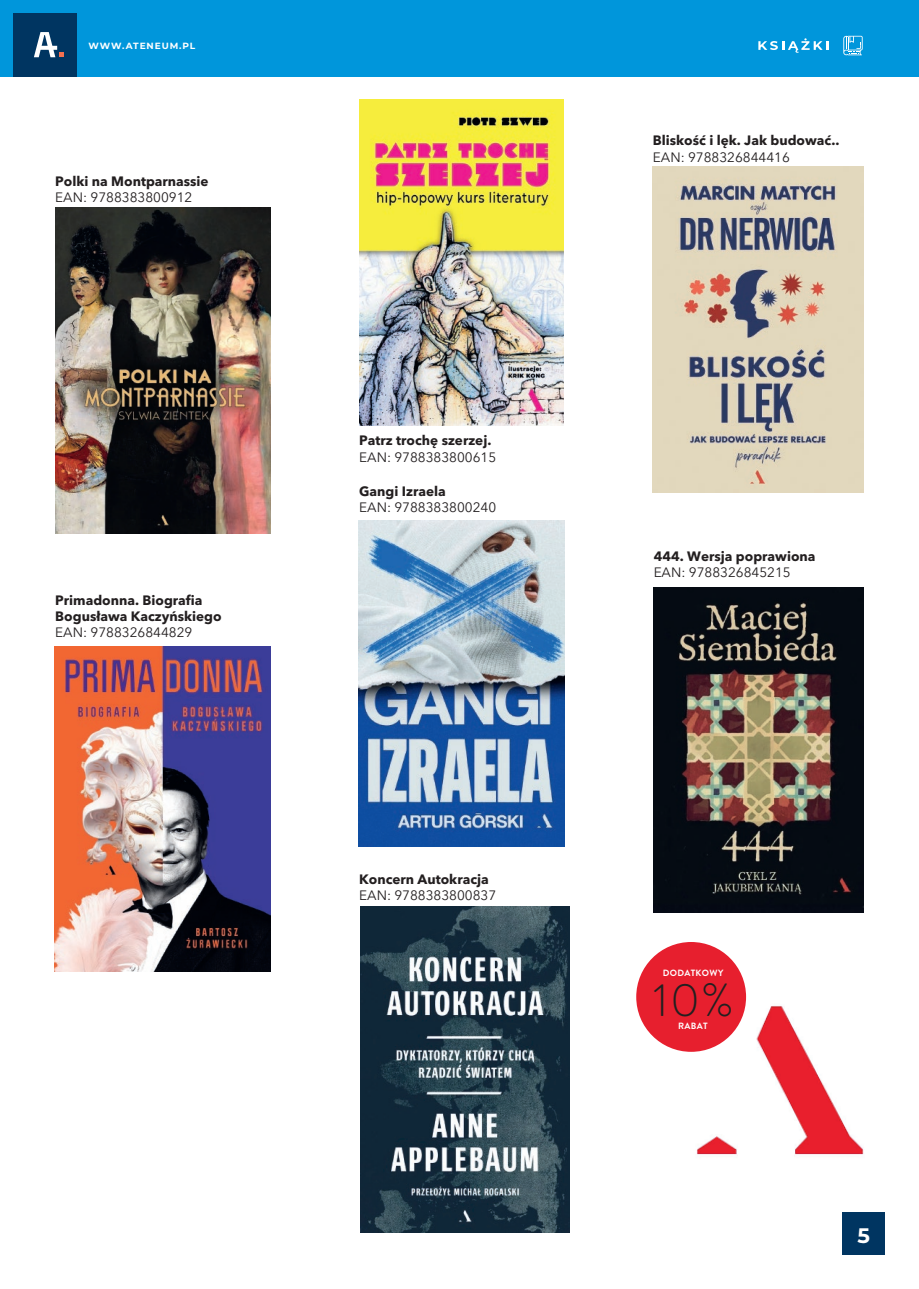
<style>
.page{position:relative;width:919px;height:1289px;background:#fff}
.page>*{position:absolute;margin:0;border:0;box-sizing:border-box;transform-origin:0 0}
.t1{font:300 46.5px "Brandon Grotesque";color:#231f20}
.t2{font:700 21px "Montserrat";color:#fff}
.t3{font:700 13.5px/16.2px "Avenir Next LT Pro";color:#231f20}
.t4{font:13.5px "Avenir Next LT Pro";color:#231f20}
.t5{font:700 9px "Montserrat";letter-spacing:.1em;color:#fff}
.t6{font:700 9px "Brandon Grotesque";letter-spacing:.035em;color:#fff}
</style>
<div class="page">
<div style="left:0;top:0;width:918px;height:77px;background:#0096db"></div>
<svg style="left:843px;top:36px;width:19px;height:19px"></svg>
<svg style="left:758px;top:38px;width:70px;height:15px"></svg>
<div style="left:13px;top:13px;width:64px;height:64px;background:#003561"></div>
<svg style="left:34px;top:32px;width:30px;height:25px"></svg>
<img style="left:653px;top:587px;width:210px;height:325px">
<img style="left:652px;top:166px;width:211px;height:326px">
<img style="left:359px;top:520px;width:205px;height:326px">
<img style="left:360px;top:906px;width:210px;height:326px">
<img style="left:359px;top:100px;width:204px;height:325px">
<img style="left:55px;top:208px;width:215px;height:325px">
<img style="left:54px;top:646px;width:217px;height:325px">
<img style="left:663px;top:972px;width:201px;height:184px">
<div style="left:636px;top:942px;width:110px;height:109px;background:#e71f2e;border-radius:50%"></div>
<div style="left:842px;top:1212px;width:42px;height:42px;background:#003561"></div>
<p class="t5" style="left:88px;top:39px;width:108px">WWW.ATENEUM.PL</p>
<p class="t3" style="left:55px;top:173px;width:155px">Polki na Montparnassie</p>
<p class="t4" style="left:55px;top:189px;width:138px">EAN: 9788383800912</p>
<p class="t3" style="left:55px;top:592px;width:168px">Primadonna. Biografia<br>Bogusława Kaczyńskiego</p>
<p class="t4" style="left:55px;top:624px;width:138px">EAN: 9788326844829</p>
<p class="t3" style="left:359px;top:432px;width:134px">Patrz trochę szerzej.</p>
<p class="t4" style="left:359px;top:449px;width:138px">EAN: 9788383800615</p>
<p class="t3" style="left:359px;top:483px;width:88px">Gangi Izraela</p>
<p class="t4" style="left:359px;top:499px;width:138px">EAN: 9788383800240</p>
<p class="t3" style="left:359px;top:871px;width:131px">Koncern Autokracja</p>
<p class="t4" style="left:359px;top:887px;width:138px">EAN: 9788383800837</p>
<p class="t3" style="left:652px;top:132px;width:188px">Bliskość i lęk. Jak budować..</p>
<p class="t4" style="left:652px;top:149px;width:138px">EAN: 9788326844416</p>
<p class="t3" style="left:653px;top:548px;width:163px">444. Wersja poprawiona</p>
<p class="t4" style="left:653px;top:564px;width:138px">EAN: 9788326845215</p>
<p class="t6" style="left:662px;top:966px;width:62px">DODATKOWY</p>
<h1 class="t1" style="left:653px;top:968px;width:82px">10%</h1>
<p class="t6" style="left:678px;top:1019px;width:31px">RABAT</p>
<h2 class="t2" style="left:857px;top:1219px;width:14px">5</h2>
</div>
